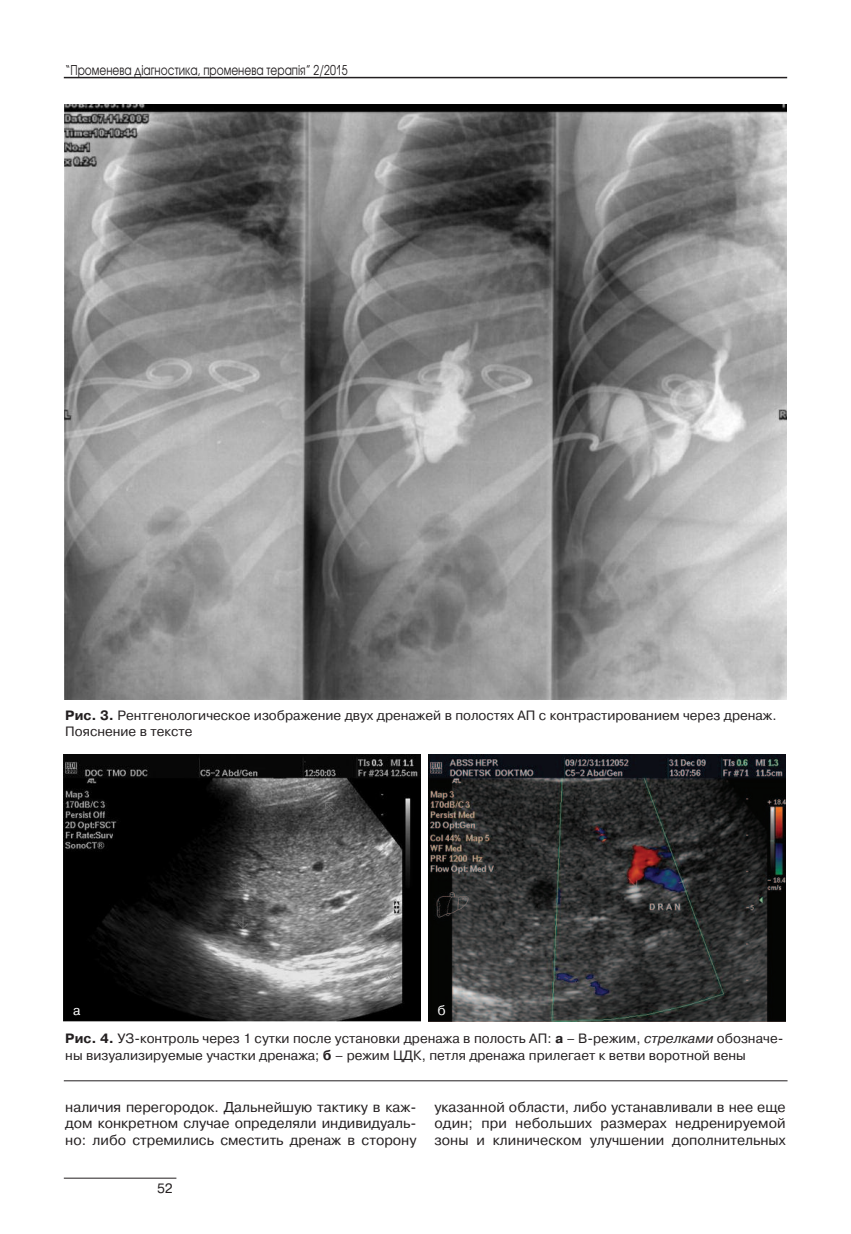
<style>
.page{position:relative;width:851px;height:1234px;background:#fff}
.page>*{position:absolute;margin:0;border:0;box-sizing:border-box;transform-origin:0 0}
.t1{font:14.25px/16.5px "Pragmatica C";color:#231f20;text-align:justify}
.t2{font:13.5px/16.2px "Pragmatica C";color:#231f20}
.t3{font:13.5px "Avant Garde Gothic C";color:#231f20;scale:.79 1}
.t4{font:13.5px "Pragmatica C";color:#fff}
.s1{font-weight:700}
.s2{font-style:italic}
</style>
<div class="page">
<hr style="left:64px;top:77px;width:723px;height:1px;background:#231f20">
<hr style="left:64px;top:1177px;width:112px;height:1px;background:#231f20">
<img style="left:65px;top:104px;width:721px;height:595px">
<img style="left:64px;top:754px;width:356px;height:267px">
<div style="left:428px;top:754px;width:359px;height:273px;background:linear-gradient(to right,#fff,#fff)"></div>
<img style="left:428px;top:754px;width:357px;height:267px">
<hr style="left:64px;top:1080px;width:723px;height:1px;background:#231f20">
<p class="t3" style="left:65px;top:62px;width:359px">“Променева діагностика, променева терапія” 2/2015</p>
<p class="t2" style="left:65px;top:707px;width:712px"><span class="s1">Рис. 3.</span> Рентгенологическое изображение двух дренажей в полостях АП с контрастированием через дренаж.<br>Пояснение в тексте</p>
<p class="t4" style="left:73px;top:1001px;width:9px">a</p>
<p class="t4" style="left:437px;top:1001px;width:10px">б</p>
<p class="t2" style="left:65px;top:1030px;width:719px"><span class="s1">Рис. 4.</span> УЗ-контроль через 1 сутки после установки дренажа в полость АП: <span class="s1">а</span> – В-режим, <span class="s2">стрелками</span> обозначе&shy;ны визуализируемые участки дренажа; <span class="s1">б</span> – режим ЦДК, петля дренажа прилегает к ветви воротной вены</p>
<p class="t1" style="left:65px;top:1098px;width:352px">наличия перегородок. Дальнейшую тактику в каж&shy;дом конкретном случае определяли индивидуаль&shy;но: либо стремились сместить дренаж в сторону</p>
<p class="t1" style="left:434px;top:1098px;width:352px">указанной области, либо устанавливали в нее еще один; при небольших размерах недренируемой зоны и клиническом улучшении дополнительных</p>
<p class="t2" style="left:157px;top:1179px;width:17px">52</p>
</div>
